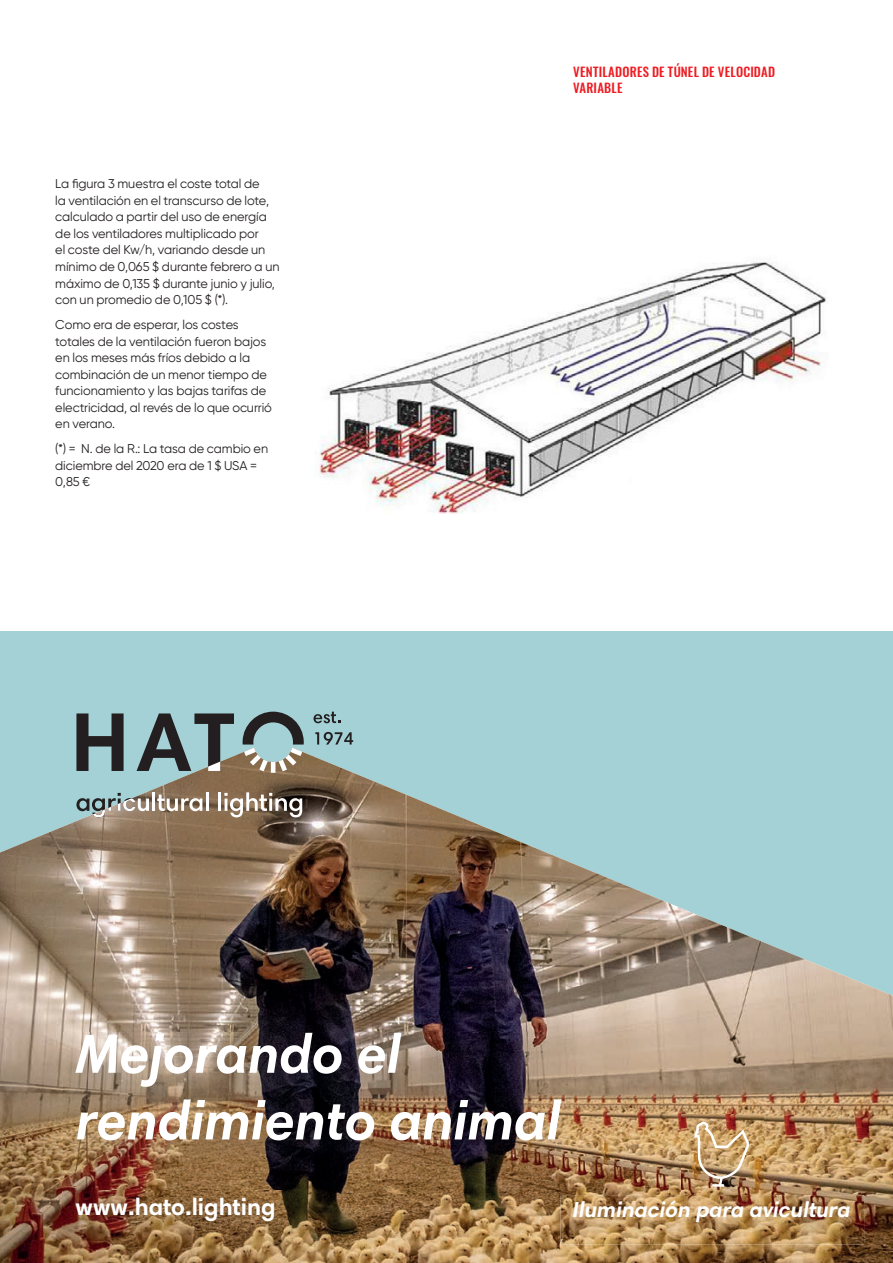
<style>
.page{position:relative;width:893px;height:1263px;background:#fff}
.page>*{position:absolute;margin:0;border:0;box-sizing:border-box;transform-origin:0 0}
.t1{font:italic 700 55.5px/66.6px "Harmonia Sans Std";color:#fff}
.t2{font:700 24.15px "Harmonia Sans Std";color:#fff}
.t3{font:italic 700 21.9px "Harmonia Sans Std";color:#fff}
.t4{font:12.75px/16.5px "Gilroy";letter-spacing:-.005em;color:#231f20}
.t5{font:500 12.75px/16.5px "Oswald";letter-spacing:.02em;color:#ee1d23}
</style>
<div class="page">
<img style="left:320px;top:262px;width:506px;height:251px">
<div style="left:0;top:631px;width:893px;height:632px;background:#a4d1d5"></div>
<img style="left:0;top:752px;width:893px;height:511px">
<svg style="left:314px;top:712px;width:27px;height:11px"></svg>
<svg style="left:315px;top:732px;width:38px;height:12px"></svg>
<svg style="left:76px;top:793px;width:73px;height:24px"></svg>
<hr style="left:152px;top:792px;width:3px;height:19px;background:#fff">
<svg style="left:157px;top:795px;width:45px;height:16px"></svg>
<hr style="left:206px;top:792px;width:3px;height:19px;background:#fff">
<hr style="left:218px;top:792px;width:3px;height:19px;background:#fff">
<svg style="left:224px;top:792px;width:78px;height:25px;background:#958678"></svg>
<svg style="left:243px;top:712px;width:61px;height:61px"></svg>
<svg style="left:76px;top:713px;width:48px;height:58px"></svg>
<svg style="left:137px;top:713px;width:97px;height:58px"></svg>
<img style="left:63px;top:1191px;width:227px;height:51px">
<img style="left:64px;top:1032px;width:512px;height:137px">
<img style="left:681px;top:1115px;width:83px;height:80px">
<img style="left:694px;top:1122px;width:55px;height:65px">
<img style="left:561px;top:1195px;width:303px;height:49px">
<div style="left:341px;top:256px;width:255px;height:36px;background:#fff"></div>
<p class="t4" style="left:55px;top:176px;width:226px">La figura 3 muestra el coste total de<br>la ventilación en el transcurso de lote, calculado a partir del uso de energía de los ventiladores multiplicado por<br>el coste del Kw/h, variando desde un mínimo de 0,065 $ durante febrero a un máximo de 0,135 $ durante junio y julio, con un promedio de 0,105 $ (*).</p>
<p class="t4" style="left:55px;top:316px;width:218px">Como era de esperar, los costes totales de la ventilación fueron bajos en los meses más fríos debido a la combinación de un menor tiempo de funcionamiento y las bajas tarifas de electricidad, al revés de lo que ocurrió en verano.</p>
<p class="t4" style="left:55px;top:440px;width:214px">(*) = N. de la R.: La tasa de cambio en diciembre del 2020 era de 1 $ USA =<br>0,85 €</p>
<p class="t5" style="left:573px;top:64px;width:203px">VENTILADORES DE TÚNEL DE VELOCIDAD<br>VARIABLE</p>
<h1 class="t1" style="left:75px;top:1020px;width:486px">Mejorando el rendimiento animal</h1>
<h2 class="t2" style="left:75px;top:1192px;width:202px">www.hato.lighting</h2>
<h3 class="t3" style="left:572px;top:1195px;width:283px">Iluminación para avicultura</h3>
</div>
